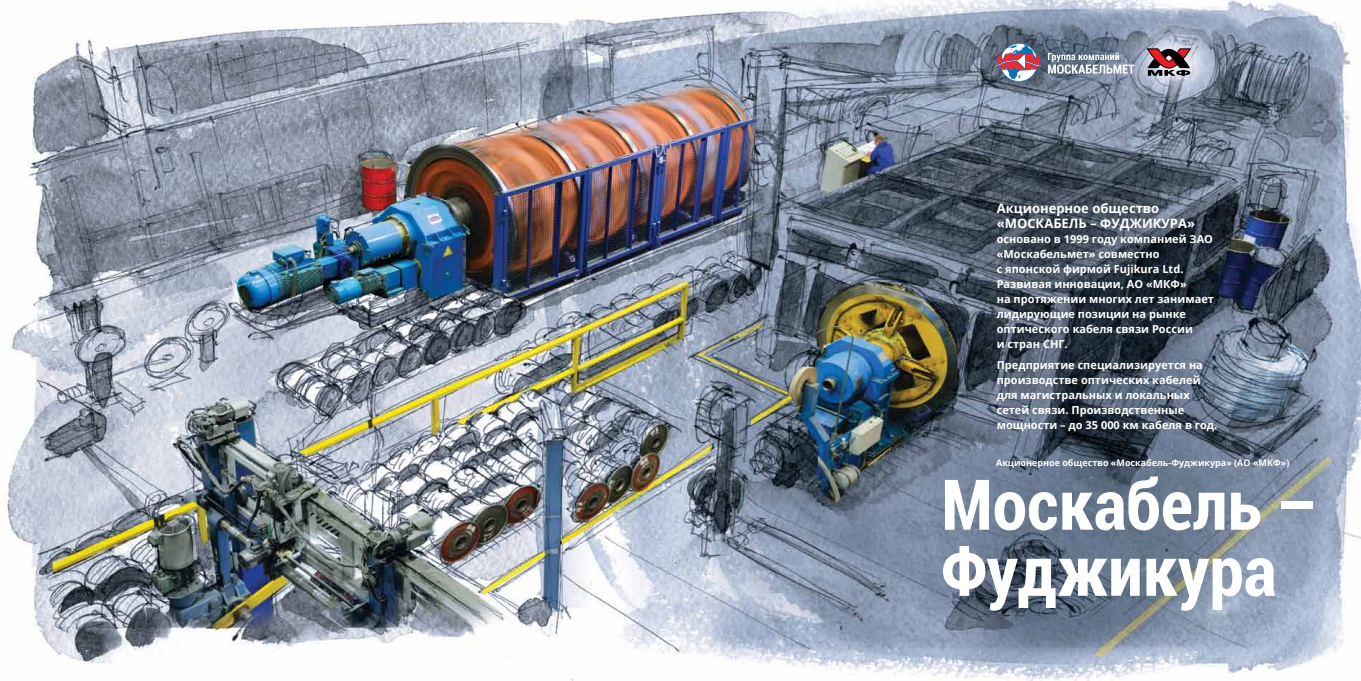
<style>
.page{position:relative;width:1361px;height:681px;background:#fff}
.page>*{position:absolute;margin:0;border:0;box-sizing:border-box;transform-origin:0 0}
.t1{font:700 condensed 70px/66px "Roboto";color:#fff}
.t2{font:700 13px/15px "Open Sans";color:#fff}
.t3{font:700 11px/15px "Open Sans";color:#fff}
.t4{font:700 9px "Open Sans";color:#fff}
</style>
<div class="page">
<img style="left:6px;top:0;width:1355px;height:680px">
<svg style="left:996px;top:43px;width:45px;height:38px"></svg>
<svg style="left:1048px;top:52px;width:86px;height:22px"></svg>
<svg style="left:1147px;top:49px;width:43px;height:27px"></svg>
<p class="t2" style="left:996px;top:200px;width:200px">Акционерное общество «Москабель – Фуджи кура»</p>
<p class="t3" style="left:996px;top:231px;width:219px">основано в 1999 году компанией ЗАО «Москабельмет» совместно<br>с японской фирмой Fujikura Ltd.<br>Развивая инновации, АО «МКФ»<br>на протяжении многих лет занимает лидирующие позиции на рынке оптического кабеля связи России<br>и стран СН Г.</p>
<p class="t3" style="left:996px;top:357px;width:222px">П редприятие специализируется на производстве оптических кабелей для магистральных и локальных сетей связи. П роизводственные мощности – до 35 000 км кабеля в год.</p>
<p class="t4" style="left:996px;top:456px;width:295px">Акционерное общество «Москабель-Фуджикура» (АО «МКФ»)</p>
<h1 class="t1" style="left:941px;top:469px;width:379px">Москабель –<br>Фуджикура</h1>
</div>
